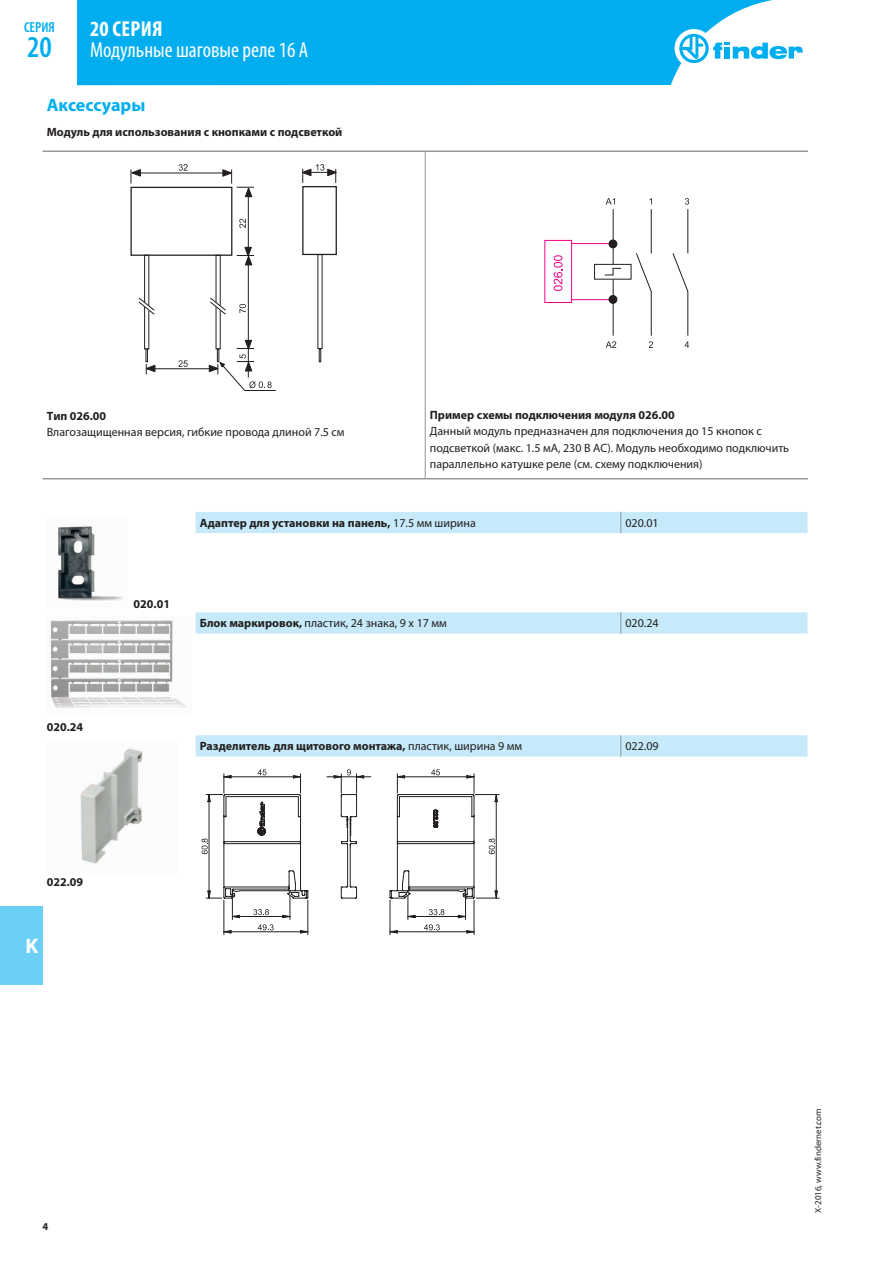
<style>
.page{position:relative;width:893px;height:1263px;background:#fff}
.page>*{position:absolute;margin:0;border:0;box-sizing:border-box;transform-origin:0 0}
.t1{font:600 condensed 30.3px "Myriad Pro";color:#00aeef}
.t2{font:condensed 21.75px "Myriad Pro";color:#fff}
.t3{font:700 condensed 21.75px "Myriad Pro";letter-spacing:.02em;color:#fff}
.t4{font:700 21px "Myriad Pro";color:#fff}
.t5{font:700 18px "Myriad Pro";color:#00aeef}
.t6{font:600 condensed 14.55px "Myriad Pro";color:#00aeef}
.t7{font:12px/16.2px "Myriad Pro";color:#231f20}
.t8{font:700 12px "Myriad Pro";color:#231f20}
.t9{font:700 10.5px "Myriad Pro";color:#231f20}
.t10{font:9px "Myriad Pro";color:#231f20}
.s1{font-weight:400}
.s2{font-weight:700}
</style>
<div class="page">
<div style="left:0;top:906px;width:43px;height:78px;background:#6bcff6"></div>
<hr style="left:43px;top:151px;width:382px;height:1px;background:#939598">
<hr style="left:43px;top:478px;width:382px;height:1px;background:#939598">
<hr style="left:425px;top:151px;width:383px;height:1px;background:#939598">
<hr style="left:425px;top:478px;width:383px;height:1px;background:#939598">
<hr style="left:425px;top:152px;width:1px;height:326px;background:#939598">
<hr style="left:248px;top:189px;width:1px;height:65px;background:#231f20">
<hr style="left:134px;top:173px;width:94px;height:1px;background:#231f20">
<svg style="left:239px;top:219px;width:7px;height:9px"></svg>
<svg style="left:222px;top:169px;width:32px;height:29px"></svg>
<svg style="left:130px;top:169px;width:12px;height:14px"></svg>
<svg style="left:179px;top:164px;width:9px;height:7px"></svg>
<div style="left:302px;top:186px;width:35px;height:69px;border:1px solid #231f20"></div>
<svg style="left:302px;top:164px;width:35px;height:19px"></svg>
<div style="left:130px;top:187px;width:102px;height:69px;border:1px solid #231f20"></div>
<svg style="left:319px;top:348px;width:2px;height:14px"></svg>
<svg style="left:138px;top:246px;width:138px;height:145px"></svg>
<div style="left:544px;top:240px;width:28px;height:63px;border:1px solid #ed028c"></div>
<svg style="left:554px;top:255px;width:8px;height:36px"></svg>
<hr style="left:571px;top:299px;width:42px;height:1px;background:#ed028c">
<hr style="left:572px;top:243px;width:41px;height:1px;background:#ed028c">
<svg style="left:604px;top:198px;width:85px;height:150px"></svg>
<div style="left:609px;top:240px;width:8px;height:8px;background:#231f20;border-radius:50%"></div>
<div style="left:608px;top:239px;width:9px;height:9px;border:1px solid #231f20;border-radius:50%"></div>
<div style="left:609px;top:296px;width:8px;height:7px;background:#231f20;border-radius:50%"></div>
<div style="left:608px;top:295px;width:9px;height:9px;border:1px solid #231f20;border-radius:50%"></div>
<div style="left:594px;top:264px;width:37px;height:16px;border:1px solid #231f20"></div>
<svg style="left:196px;top:512px;width:611px;height:244px"></svg>
<svg style="left:620px;top:612px;width:1px;height:22px"></svg>
<svg style="left:620px;top:735px;width:1px;height:21px"></svg>
<svg style="left:620px;top:512px;width:1px;height:21px"></svg>
<img style="left:58px;top:526px;width:65px;height:75px">
<img style="left:50px;top:620px;width:138px;height:88px">
<img style="left:80px;top:748px;width:63px;height:116px">
<hr style="left:224px;top:900px;width:1px;height:35px;background:#231f20">
<hr style="left:308px;top:900px;width:1px;height:35px;background:#231f20">
<hr style="left:390px;top:900px;width:1px;height:35px;background:#231f20">
<hr style="left:474px;top:900px;width:1px;height:35px;background:#231f20">
<svg style="left:202px;top:769px;width:297px;height:164px"></svg>
<hr style="left:390px;top:931px;width:84px;height:1px;background:#231f20">
<div style="left:77px;top:0;width:696px;height:85px;background:#00aeef"></div>
<div style="left:675px;top:29px;width:38px;height:39px;background:#fff;border-radius:50%"></div>
<svg style="left:679px;top:34px;width:124px;height:29px"></svg>
<p class="t6" style="left:24px;top:19px;width:32px">СЕРИЯ</p>
<h1 class="t1" style="left:27px;top:30px;width:26px">20</h1>
<h2 class="t3" style="left:90px;top:16px;width:74px">20 СЕРИЯ</h2>
<h2 class="t2" style="left:90px;top:37px;width:220px">Модульные шаговые реле 16 A</h2>
<h3 class="t5" style="left:47px;top:93px;width:100px">Aксессуары</h3>
<p class="t8" style="left:47px;top:124px;width:297px">Mодуль для использования с кнопками с подсветкой</p>
<p class="t8" style="left:47px;top:408px;width:61px">Tип 026.00</p>
<p class="t7" style="left:47px;top:423px;width:299px">Влагозащищенная версия, гибкие провода длиной 7.5 см</p>
<p class="t8" style="left:430px;top:407px;width:246px">Пример схемы подключения модуля 026.00</p>
<p class="t7" style="left:430px;top:423px;width:361px">Данный модуль предназначен для подключения до 15 кнопок с подсветкой (макс. 1.5 мА, 230 В AC). Модуль необходимо подключить параллельно катушке реле (см. схему подключения)</p>
<p class="t8" style="left:47px;top:719px;width:38px">020.24</p>
<p class="t8" style="left:134px;top:596px;width:38px">020.01</p>
<p class="t8" style="left:200px;top:515px;width:278px">Aдаптер для установки на панель, <span class="s1">17.5 мм ширина</span></p>
<p class="t7" style="left:625px;top:515px;width:35px">020.01</p>
<p class="t7" style="left:200px;top:615px;width:248px"><span class="s2">Блок маркировок,</span> пластик, 24 знака, 9 x 17 мм</p>
<p class="t7" style="left:625px;top:615px;width:35px">020.24</p>
<p class="t8" style="left:200px;top:738px;width:324px">Разделитель для щитового монтажа, <span class="s1">пластик, ширина 9 мм</span></p>
<p class="t7" style="left:625px;top:738px;width:35px">022.09</p>
<p class="t8" style="left:47px;top:874px;width:38px">022.09</p>
<h3 class="t4" style="left:25px;top:932px;width:14px">K</h3>
<p class="t9" style="left:43px;top:1219px;width:7px">4</p>
<p class="t10" style="left:812px;top:1213px;width:106px;rotate:-90deg">X-2016, www.findernet.com</p>
</div>
